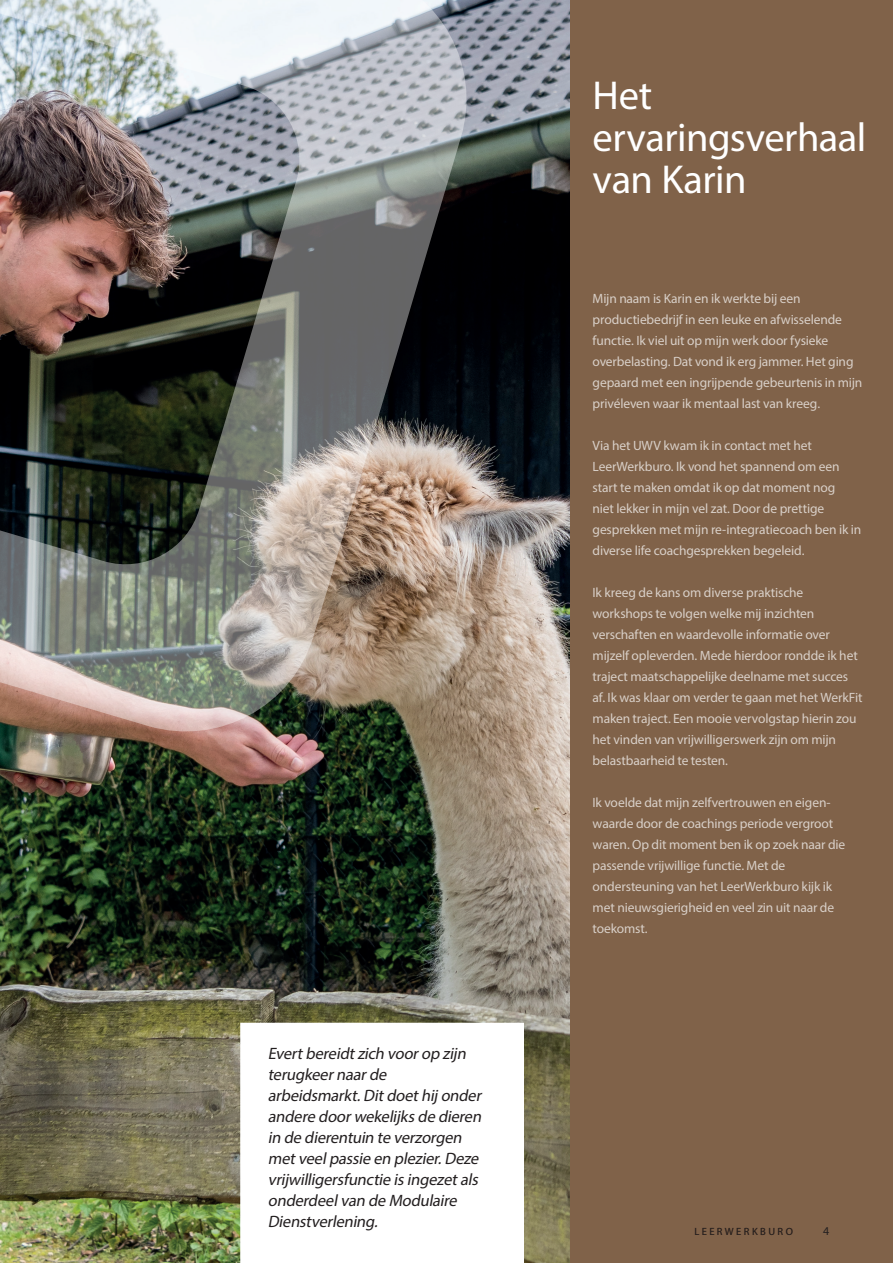
<style>
.page{position:relative;width:893px;height:1263px;background:#fff}
.page>*{position:absolute;margin:0;border:0;box-sizing:border-box;transform-origin:0 0}
.t1{font:40.5px/42px "Myriad Pro";letter-spacing:-.01em;color:#fff}
.t2{font:italic 16.5px/21px "Myriad Pro";letter-spacing:-.015em;color:#231f20}
.t3{font:13.5px/21px "Myriad Pro";letter-spacing:-.01em;color:#fff}
.t4{font:12px "Myriad Pro";color:#231f20}
.t5{font:10.5px "Myriad Pro";letter-spacing:.23em;color:#231f20}
</style>
<div class="page">
<div style="left:570px;top:0;width:323px;height:1263px;background:#806249"></div>
<img style="left:0;top:0;width:570px;height:1263px">
<img style="left:0;top:0;width:468px;height:733px">
<svg style="left:240px;top:1023px;width:284px;height:240px"></svg>
<p class="t2" style="left:268px;top:1042px;width:218px">Evertbereidtzich voorop zijn terugkeernaarde arbeidsmarkt.Ditdoethij onder andere doorwekelijksde dieren in de dierentuin te verzorgen metveelpassie en plezier.Deze vrijwilligersfunctie isingezetals onderdeelvan de Modulaire<br>Dienstverlening.</p>
<h1 class="t1" style="left:593px;top:74px;width:275px">Het ervaringsverhaal van Karin</h1>
<p class="t3" style="left:593px;top:287px;width:271px">Mijn naam is Karin en ik werkte bij een productiebedrijf in een leuke en afwisselende functie. Ik viel uit op mijn werk door fysieke overbelasting. Dat vond ik erg jammer. Het ging gepaard met een ingrijpende gebeurtenis in mijn privéleven waar ik mentaal last van kreeg.</p>
<p class="t3" style="left:593px;top:434px;width:270px">Via het UWV kwam ik in contact met het LeerWerkburo. Ik vond het spannend om een start te maken omdat ik op dat moment nog<br>niet lekker in mijn vel zat. Door de prettige gesprekken met mijn re-integratiecoach ben ik in diverse life coachgesprekken begeleid.</p>
<p class="t3" style="left:593px;top:581px;width:272px">Ik kreeg de kans om diverse praktische workshops te volgen welke mij inzichten verschaften en waardevolle informatie over mijzelf opleverden. Mede hierdoor rondde ik het traject maatschappelijke deelname met succes af. Ik was klaar om verder te gaan met het WerkFit maken traject. Een mooie vervolgstap hierin zou het vinden van vrijwilligerswerk zijn om mijn belastbaarheid te testen.</p>
<p class="t3" style="left:593px;top:791px;width:254px">Ik voelde dat mijn zelfvertrouwen en eigen&shy;waarde door de coachings periode vergroot waren. Op dit moment ben ik op zoek naar die passende vrijwillige functie. Met de ondersteuning van het LeerWerkburo kijk ik met nieuwsgierigheid en veel zin uit naar de toekomst.</p>
<p class="t5" style="left:694px;top:1224px;width:100px">LEERWERKBURO</p>
<p class="t4" style="left:823px;top:1224px;width:8px">4</p>
</div>
